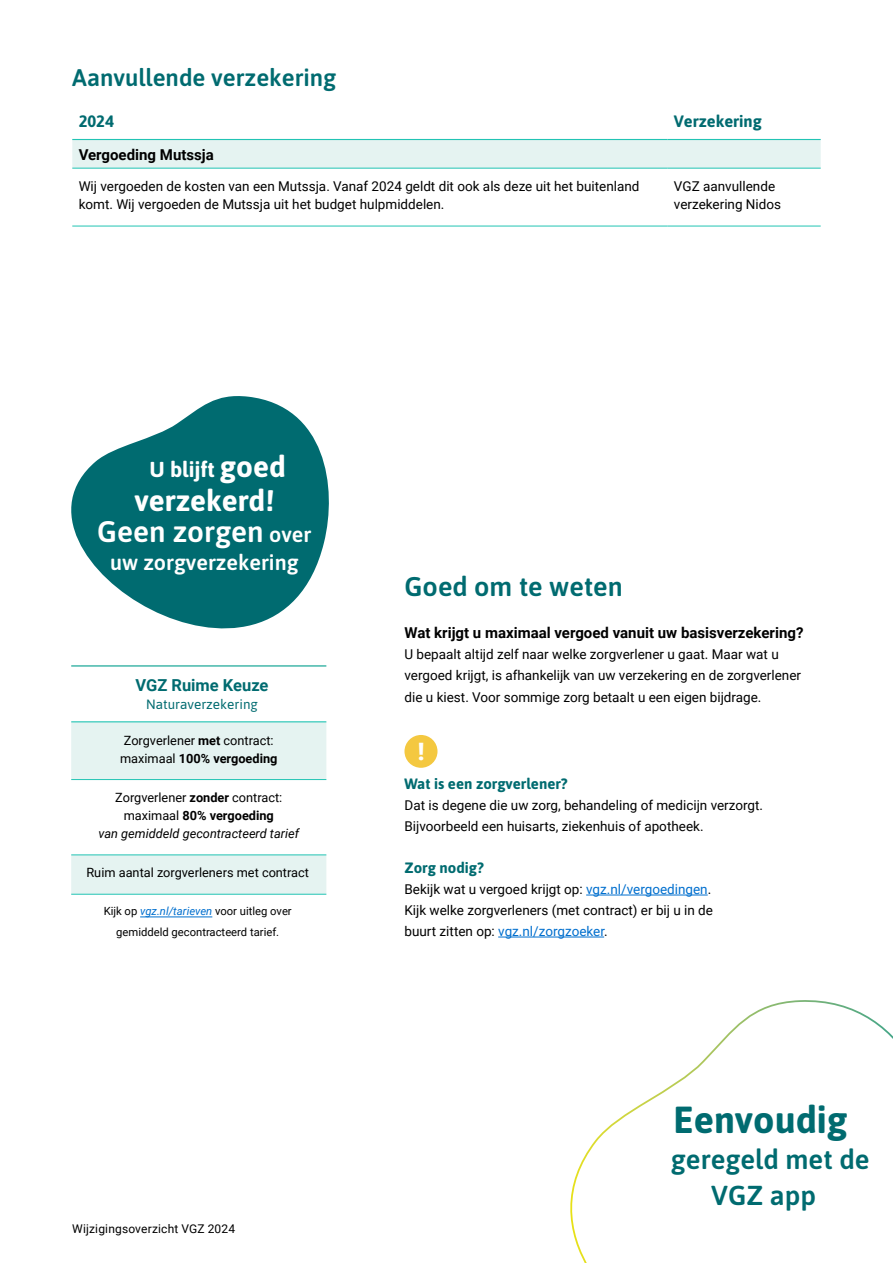
<style>
.page{position:relative;width:893px;height:1263px;background:#fff}
.page>*{position:absolute;margin:0;border:0;box-sizing:border-box;transform-origin:0 0}
.t1{font:700 37.65px "Asap";color:#006b70}
.t2{font:700 29.7px/31px "Asap";color:#fff;text-align:center}
.t3{font:600 27.45px/36px "Asap";color:#006b70;text-align:center}
.H2_kop{font:600 27px "Asap";color:#006b70}
.H3_kop{font:600 24px "Asap";color:#006b70}
.t4{font:900 24px "Roboto";color:#fff}
.t5{font:600 21.6px "Asap";color:#fff}
.t6{font:700 21.6px "Asap";color:#fff}
.tabel_kop{font:700 16.5px "Asap";color:#006b70}
.tabel_kop_20{font:16.5px "Roboto Bold 2";color:#006b70}
.H4_kop{font:700 15px "Roboto";color:#000}
.t7{font:700 15px "Asap";color:#006b70}
.tabel_subkop{font:700 15px "Roboto";color:#000}
.Plat{font:13.5px/21px "Roboto";color:#000}
.tabel_plat{font:13.5px/18px "Roboto";color:#000}
.tabel_kop_20-2{font:13.5px "Asap";color:#006b70}
.tabel_plat-2{font:12.75px "Roboto";color:#000}
.tabel_plat-3{font:700 12.75px "Roboto";color:#000}
.tabel_plat-4{font:italic 12.75px "Roboto";color:#000}
.t8{font:12px "Roboto";letter-spacing:.015em;color:#000}
.TARIEVEN{font:11.25px/21px "Roboto";color:#000;text-align:center}
.s1{font-size:29.7px}
.s2{font-weight:600}
.s3{font-weight:600;font-size:21.6px}
.s4{font-weight:700}
.s5{font-weight:400}
.s6{font-style:italic;color:#006fce}
.s7{color:#006fce}
</style>
<div class="page">
<svg style="left:72px;top:140px;width:749px;height:28px;background:#e2f2f0"></svg>
<hr style="left:72px;top:139px;width:596px;height:1px;background:#22c4b4">
<hr style="left:668px;top:139px;width:153px;height:1px;background:#22c4b4">
<hr style="left:72px;top:226px;width:596px;height:1px;background:#22c4b4">
<hr style="left:668px;top:226px;width:153px;height:1px;background:#22c4b4">
<hr style="left:72px;top:168px;width:596px;height:1px;background:#22c4b4">
<hr style="left:668px;top:168px;width:153px;height:1px;background:#22c4b4">
<svg style="left:570px;top:1000px;width:323px;height:263px"></svg>
<hr style="left:586px;top:895px;width:122px;height:1px;background:#006fce">
<hr style="left:498px;top:937px;width:106px;height:1px;background:#006fce">
<div style="left:404px;top:735px;width:33px;height:33px;background:#f4c840;border-radius:50%"></div>
<svg style="left:71px;top:396px;width:258px;height:327px;fill:#006b70"></svg>
<svg style="left:71px;top:722px;width:255px;height:172px"></svg>
<hr style="left:71px;top:779px;width:255px;height:1px;background:#22c4b4">
<hr style="left:71px;top:855px;width:255px;height:1px;background:#22c4b4">
<hr style="left:71px;top:721px;width:255px;height:1px;background:#22c4b4">
<hr style="left:71px;top:894px;width:255px;height:1px;background:#22c4b4">
<hr style="left:71px;top:665px;width:255px;height:1px;background:#059f8e">
<hr style="left:140px;top:917px;width:72px;height:1px;background:#006fce">
<h3 class="H3_kop" style="left:72px;top:61px;width:266px">Aanvullende verzekering</h3>
<p class="tabel_kop" style="left:79px;top:109px;width:37px">2024</p>
<p class="tabel_kop" style="left:674px;top:109px;width:89px">Verzekering</p>
<p class="tabel_subkop" style="left:79px;top:144px;width:137px">Vergoeding Mutssja</p>
<p class="tabel_plat" style="left:79px;top:177px;width:562px">Wij vergoeden de kosten van een Mutssja. Vanaf 2024 geldt dit ook als deze uit het buitenland komt. Wij vergoeden de Mutssja uit het budget hulpmiddelen.</p>
<p class="tabel_plat" style="left:674px;top:177px;width:109px">VGZ aanvullende verzekering Nidos</p>
<h3 class="t6" style="left:149px;top:454px;width:138px">U blijft <span class="s1">goed</span></h3>
<h2 class="t2" style="left:97px;top:483px;width:216px">verzekerd!<br><span class="s2">Geen zorgen</span> <span class="s3">over</span></h2>
<h3 class="t5" style="left:110px;top:547px;width:190px">uw zorgverzekering</h3>
<p class="tabel_kop_20" style="left:135px;top:674px;width:135px">VGZ Ruime Keuze</p>
<p class="tabel_kop_20-2" style="left:146px;top:695px;width:113px">Naturaverzekering</p>
<p class="tabel_plat-2" style="left:124px;top:731px;width:151px">Zorgverlener <span class="s4">met</span> contract:</p>
<p class="tabel_plat-3" style="left:120px;top:749px;width:159px"><span class="s5">maximaal</span> 100% vergoeding</p>
<p class="tabel_plat-2" style="left:115px;top:788px;width:169px">Zorgverlener <span class="s4">zonder</span> contract:</p>
<p class="tabel_plat-3" style="left:124px;top:806px;width:152px"><span class="s5">maximaal</span> 80% vergoeding</p>
<p class="tabel_plat-4" style="left:98px;top:824px;width:202px">van gemiddeld gecontracteerd tarief</p>
<p class="tabel_plat-2" style="left:86px;top:864px;width:224px">Ruim aantal zorgverleners met contract</p>
<p class="TARIEVEN" style="left:104px;top:900px;width:190px">Kijk op <span class="s6">vgz.nl/tarieven</span> voor uitleg over gemiddeld gecontracteerd tarief.</p>
<p class="t8" style="left:72px;top:1220px;width:164px">Wijzigingsoverzicht VGZ 2024</p>
<h2 class="H2_kop" style="left:404px;top:568px;width:220px">Goed om te weten</h2>
<p class="H4_kop" style="left:404px;top:623px;width:400px">Wat krijgt u maximaal vergoed vanuit uw basisverzekering?</p>
<p class="Plat" style="left:404px;top:644px;width:398px">U bepaalt altijd zelf naar welke zorgverlener u gaat. Maar wat u vergoed krijgt, is afhankelijk van uw verzekering en de zorgverlener die u kiest. Voor sommige zorg betaalt u een eigen bijdrage.</p>
<h3 class="t4" style="left:418px;top:735px;width:8px">!</h3>
<p class="t7" style="left:404px;top:772px;width:165px">Wat is een zorgverlener?</p>
<p class="Plat" style="left:404px;top:794px;width:360px">Dat is degene die uw zorg, behandeling of medicijn verzorgt.<br>Bijvoorbeeld een huisarts, ziekenhuis of apotheek.</p>
<p class="t7" style="left:404px;top:856px;width:81px">Zorg nodig?</p>
<p class="Plat" style="left:404px;top:878px;width:310px">Bekijk wat u vergoed krijgt op: <span class="s7">vgz.nl/vergoedingen</span>.<br>Kijk welke zorgverleners (met contract) er bij u in de buurt zitten op: <span class="s7">vgz.nl/zorgzoeker</span>.</p>
<h1 class="t1" style="left:673px;top:1093px;width:176px">Eenvoudig</h1>
<h3 class="t3" style="left:671px;top:1140px;width:200px">geregeld met de<br>VGZ app</h3>
</div>
